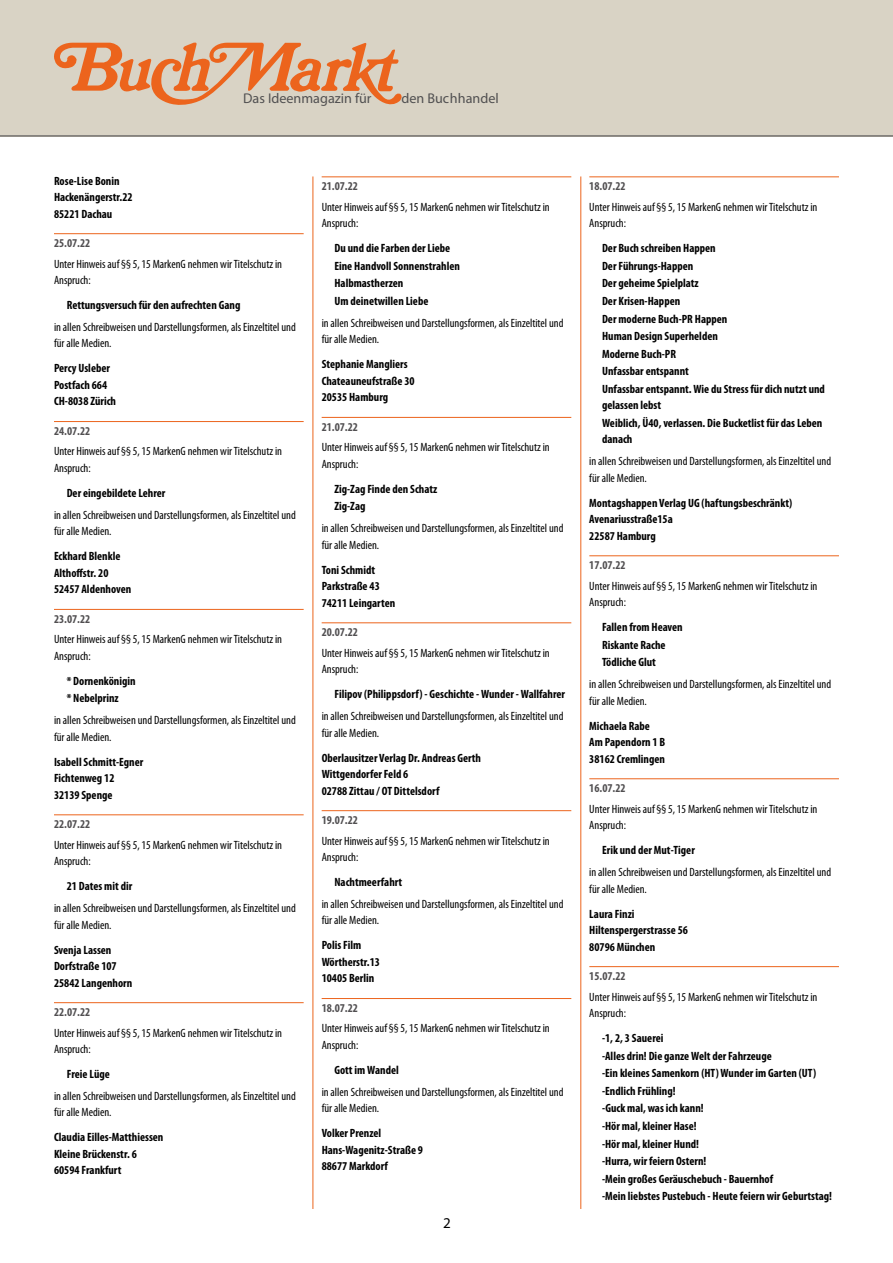
<style>
.page{position:relative;width:893px;height:1263px;background:#fff}
.page>*{position:absolute;margin:0;border:0;box-sizing:border-box;transform-origin:0 0}
.t1{font:15px "Myriad Pro";color:#000}
.t2{font:14.1px "Myriad Pro";color:#515051}
.t3{font:condensed 12px/16.5px "Myriad Pro";color:#000}
.t4{font:700 condensed 12px/16.5px "Myriad Pro";color:#000}
.t5{font:700 condensed 12px "Myriad Pro";color:#514f51}
</style>
<div class="page">
<div style="left:0;top:0;width:893px;height:136px;background:#d9d3c5"></div>
<hr style="left:313px;top:176px;width:1px;height:1033px;background:#ec641c">
<hr style="left:580px;top:176px;width:1px;height:1033px;background:#ec641c">
<hr style="left:0;top:135px;width:893px;height:2px;background:#514f51">
<svg style="left:54px;top:42px;width:348px;height:63px"></svg>
<hr style="left:54px;top:233px;width:250px;height:1px;background:#ec641c">
<hr style="left:54px;top:421px;width:250px;height:1px;background:#ec641c">
<hr style="left:54px;top:609px;width:250px;height:1px;background:#ec641c">
<hr style="left:54px;top:814px;width:250px;height:1px;background:#ec641c">
<hr style="left:54px;top:1002px;width:250px;height:1px;background:#ec641c">
<hr style="left:322px;top:176px;width:249px;height:1px;background:#ec641c">
<hr style="left:322px;top:417px;width:249px;height:1px;background:#ec641c">
<hr style="left:322px;top:622px;width:249px;height:1px;background:#ec641c">
<hr style="left:322px;top:810px;width:249px;height:1px;background:#ec641c">
<hr style="left:322px;top:998px;width:249px;height:1px;background:#ec641c">
<hr style="left:589px;top:176px;width:250px;height:1px;background:#ec641c">
<hr style="left:589px;top:555px;width:250px;height:1px;background:#ec641c">
<hr style="left:589px;top:778px;width:250px;height:1px;background:#ec641c">
<hr style="left:589px;top:966px;width:250px;height:1px;background:#ec641c">
<p class="t2" style="left:243px;top:89px;width:130px">Das Ideenmagazin für</p>
<p class="t2" style="left:402px;top:89px;width:99px">den Buchhandel</p>
<p class="t4" style="left:54px;top:172px;width:80px">Rose-Lise Bonin<br>Hackenängerstr.22<br>85221 Dachau</p>
<p class="t5" style="left:54px;top:235px;width:38px">25.07.22</p>
<p class="t3" style="left:54px;top:255px;width:230px">Unter Hinweis auf §§ 5, 15 MarkenG nehmen wir Titelschutz in<br>Anspruch:</p>
<p class="t4" style="left:67px;top:297px;width:175px">Rettungsversuch für den aufrechten Gang</p>
<p class="t3" style="left:54px;top:319px;width:243px">in allen Schreibweisen und Darstellungsformen, als Einzeltitel und für alle Medien.</p>
<p class="t4" style="left:54px;top:360px;width:64px">Percy Usleber<br>Postfach 664<br>CH-8038 Zürich</p>
<p class="t5" style="left:54px;top:423px;width:38px">24.07.22</p>
<p class="t3" style="left:54px;top:443px;width:230px">Unter Hinweis auf §§ 5, 15 MarkenG nehmen wir Titelschutz in<br>Anspruch:</p>
<p class="t4" style="left:67px;top:484px;width:100px">Der eingebildete Lehrer</p>
<p class="t3" style="left:54px;top:506px;width:243px">in allen Schreibweisen und Darstellungsformen, als Einzeltitel und für alle Medien.</p>
<p class="t4" style="left:54px;top:548px;width:79px">Eckhard Blenkle<br>Althoffstr. 20<br>52457 Aldenhoven</p>
<p class="t5" style="left:54px;top:611px;width:38px">23.07.22</p>
<p class="t3" style="left:54px;top:631px;width:230px">Unter Hinweis auf §§ 5, 15 MarkenG nehmen wir Titelschutz in<br>Anspruch:</p>
<p class="t4" style="left:67px;top:672px;width:70px;line-height:17.5px">* Dornenkönigin * Nebelprinz</p>
<p class="t3" style="left:54px;top:712px;width:243px">in allen Schreibweisen und Darstellungsformen, als Einzeltitel und für alle Medien.</p>
<p class="t4" style="left:54px;top:753px;width:91px">Isabell Schmitt-Egner<br>Fichtenweg 12<br>32139 Spenge</p>
<p class="t5" style="left:54px;top:816px;width:38px">22.07.22</p>
<p class="t3" style="left:54px;top:836px;width:230px">Unter Hinweis auf §§ 5, 15 MarkenG nehmen wir Titelschutz in<br>Anspruch:</p>
<p class="t4" style="left:67px;top:878px;width:67px">21 Dates mit dir</p>
<p class="t3" style="left:54px;top:900px;width:243px">in allen Schreibweisen und Darstellungsformen, als Einzeltitel und für alle Medien.</p>
<p class="t4" style="left:54px;top:941px;width:80px">Svenja Lassen<br>Dorfstraße 107<br>25842 Langenhorn</p>
<p class="t5" style="left:54px;top:1004px;width:38px">22.07.22</p>
<p class="t3" style="left:54px;top:1024px;width:230px">Unter Hinweis auf §§ 5, 15 MarkenG nehmen wir Titelschutz in<br>Anspruch:</p>
<p class="t4" style="left:67px;top:1065px;width:45px">Freie Lüge</p>
<p class="t3" style="left:54px;top:1087px;width:243px">in allen Schreibweisen und Darstellungsformen, als Einzeltitel und für alle Medien.</p>
<p class="t4" style="left:54px;top:1129px;width:111px">Claudia Eilles-Matthiessen<br>Kleine Brückenstr. 6<br>60594 Frankfurt</p>
<p class="t5" style="left:322px;top:178px;width:38px">21.07.22</p>
<p class="t3" style="left:322px;top:198px;width:230px">Unter Hinweis auf §§ 5, 15 MarkenG nehmen wir Titelschutz in<br>Anspruch:</p>
<p class="t4" style="left:334px;top:239px;width:127px;line-height:17.5px">Du und die Farben der Liebe<br>Eine Handvoll Sonnenstrahlen<br>Halbmastherzen<br>Um deinetwillen Liebe</p>
<p class="t3" style="left:322px;top:314px;width:243px">in allen Schreibweisen und Darstellungsformen, als Einzeltitel und für alle Medien.</p>
<p class="t4" style="left:322px;top:356px;width:95px">Stephanie Mangliers<br>Chateauneufstraße 30<br>20535 Hamburg</p>
<p class="t5" style="left:322px;top:419px;width:38px">21.07.22</p>
<p class="t3" style="left:322px;top:439px;width:230px">Unter Hinweis auf §§ 5, 15 MarkenG nehmen wir Titelschutz in<br>Anspruch:</p>
<p class="t4" style="left:334px;top:480px;width:104px;line-height:17.5px">Zig-Zag Finde den Schatz<br>Zig-Zag</p>
<p class="t3" style="left:322px;top:520px;width:243px">in allen Schreibweisen und Darstellungsformen, als Einzeltitel und für alle Medien.</p>
<p class="t4" style="left:322px;top:561px;width:75px">Toni Schmidt<br>Parkstraße 43<br>74211 Leingarten</p>
<p class="t5" style="left:322px;top:624px;width:38px">20.07.22</p>
<p class="t3" style="left:322px;top:644px;width:230px">Unter Hinweis auf §§ 5, 15 MarkenG nehmen wir Titelschutz in<br>Anspruch:</p>
<p class="t4" style="left:334px;top:686px;width:232px">Filipov (Philippsdorf) - Geschichte - Wunder - Wallfahrer</p>
<p class="t3" style="left:322px;top:708px;width:243px">in allen Schreibweisen und Darstellungsformen, als Einzeltitel und für alle Medien.</p>
<p class="t4" style="left:322px;top:749px;width:161px">Oberlausitzer Verlag Dr. Andreas Gerth<br>Wittgendorfer Feld 6<br>02788 Zittau / OT Dittelsdorf</p>
<p class="t5" style="left:322px;top:812px;width:38px">19.07.22</p>
<p class="t3" style="left:322px;top:832px;width:230px">Unter Hinweis auf §§ 5, 15 MarkenG nehmen wir Titelschutz in<br>Anspruch:</p>
<p class="t4" style="left:334px;top:874px;width:69px">Nachtmeerfahrt</p>
<p class="t3" style="left:322px;top:895px;width:243px">in allen Schreibweisen und Darstellungsformen, als Einzeltitel und für alle Medien.</p>
<p class="t4" style="left:322px;top:937px;width:60px">Polis Film<br>Wörtherstr.13<br>10405 Berlin</p>
<p class="t5" style="left:322px;top:1000px;width:38px">18.07.22</p>
<p class="t3" style="left:322px;top:1020px;width:230px">Unter Hinweis auf §§ 5, 15 MarkenG nehmen wir Titelschutz in<br>Anspruch:</p>
<p class="t4" style="left:334px;top:1061px;width:66px">Gott im Wandel</p>
<p class="t3" style="left:322px;top:1083px;width:243px">in allen Schreibweisen und Darstellungsformen, als Einzeltitel und für alle Medien.</p>
<p class="t4" style="left:322px;top:1125px;width:103px">Volker Prenzel<br>Hans-Wagenitz-Straße 9<br>88677 Markdorf</p>
<p class="t1" style="left:443px;top:1213px;width:9px">2</p>
<p class="t5" style="left:589px;top:178px;width:38px">18.07.22</p>
<p class="t3" style="left:589px;top:198px;width:230px">Unter Hinweis auf §§ 5, 15 MarkenG nehmen wir Titelschutz in<br>Anspruch:</p>
<p class="t4" style="left:602px;top:239px;width:224px;line-height:17.4px">Der Buch schreiben Happen<br>Der Führungs-Happen<br>Der geheime Spielplatz<br>Der Krisen-Happen<br>Der moderne Buch-PR Happen<br>Human Design Superhelden<br>Moderne Buch-PR<br>Unfassbar entspannt<br>Unfassbar entspannt. Wie du Stress für dich nutzt und gelassen lebst<br>Weiblich, Ü40, verlassen. Die Bucketlist für das Leben danach</p>
<p class="t3" style="left:589px;top:453px;width:243px">in allen Schreibweisen und Darstellungsformen, als Einzeltitel und für alle Medien.</p>
<p class="t4" style="left:589px;top:494px;width:204px">Montagshappen Verlag UG (haftungsbeschränkt)<br>Avenariusstraße15a<br>22587 Hamburg</p>
<p class="t5" style="left:589px;top:557px;width:38px">17.07.22</p>
<p class="t3" style="left:589px;top:577px;width:230px">Unter Hinweis auf §§ 5, 15 MarkenG nehmen wir Titelschutz in<br>Anspruch:</p>
<p class="t4" style="left:602px;top:618px;width:82px;line-height:17.5px">Fallen from Heaven<br>Riskante Rache<br>Tödliche Glut</p>
<p class="t3" style="left:589px;top:676px;width:243px">in allen Schreibweisen und Darstellungsformen, als Einzeltitel und für alle Medien.</p>
<p class="t4" style="left:589px;top:717px;width:78px">Michaela Rabe<br>Am Papendorn 1 B<br>38162 Cremlingen</p>
<p class="t5" style="left:589px;top:780px;width:38px">16.07.22</p>
<p class="t3" style="left:589px;top:800px;width:230px">Unter Hinweis auf §§ 5, 15 MarkenG nehmen wir Titelschutz in<br>Anspruch:</p>
<p class="t4" style="left:602px;top:842px;width:94px">Erik und der Mut-Tiger</p>
<p class="t3" style="left:589px;top:864px;width:243px">in allen Schreibweisen und Darstellungsformen, als Einzeltitel und für alle Medien.</p>
<p class="t4" style="left:589px;top:905px;width:100px">Laura Finzi<br>Hiltenspergerstrasse 56<br>80796 München</p>
<p class="t5" style="left:589px;top:968px;width:38px">15.07.22</p>
<p class="t3" style="left:589px;top:988px;width:230px">Unter Hinweis auf §§ 5, 15 MarkenG nehmen wir Titelschutz in<br>Anspruch:</p>
<p class="t4" style="left:602px;top:1029px;width:232px;line-height:17.5px">-1, 2, 3 Sauerei<br>-Alles drin! Die ganze Welt der Fahrzeuge<br>-Ein kleines Samenkorn (HT) Wunder im Garten (UT) -Endlich Frühling!<br>-Guck mal, was ich kann!<br>-Hör mal, kleiner Hase!<br>-Hör mal, kleiner Hund!<br>-Hurra, wir feiern Ostern!<br>-Mein großes Geräuschebuch - Bauernhof<br>-Mein liebstes Pustebuch - Heute feiern wir Geburtstag!</p>
</div>
